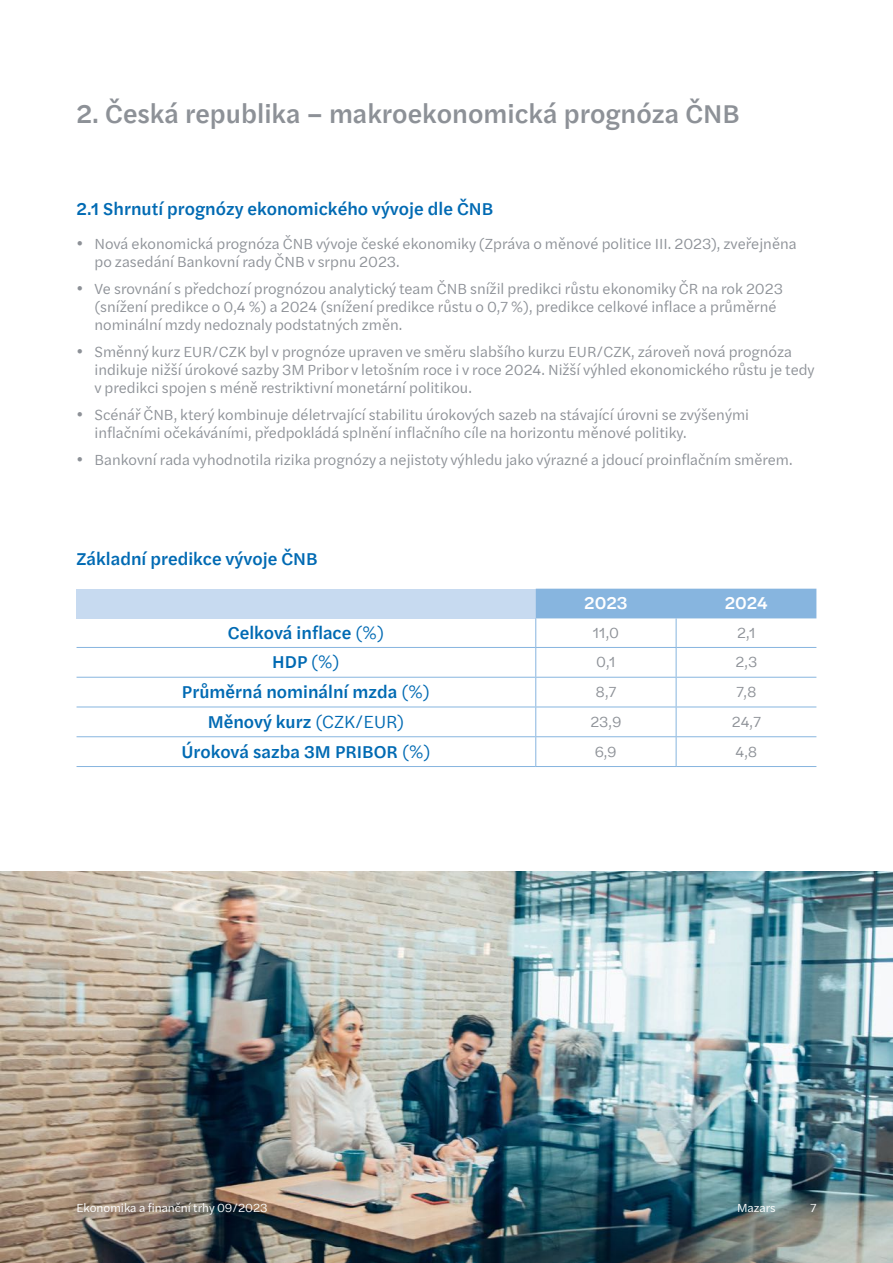
<style>
.page{position:relative;width:893px;height:1263px;background:#fff}
.page>*{position:absolute;margin:0;border:0;box-sizing:border-box;transform-origin:0 0}
.t1{font:500 27px "Halyard Text";color:#8d9197}
.t2{font:500 18px "Halyard Text";color:#006ab3}
.t3{font:500 18px "Halyard Text";color:#fff}
.t4{font:15px/18px "Halyard Text";color:#8d9197}
.t5{font:12px "Halyard Text";color:#fff}
.s1{font-weight:400}
</style>
<div class="page">
<img style="left:0;top:872px;width:893px;height:391px">
<div style="left:77px;top:589px;width:459px;height:29px;background:#c7daf0"></div>
<hr style="left:77px;top:647px;width:459px;height:1px;background:#87b5df">
<hr style="left:77px;top:677px;width:459px;height:1px;background:#87b5df">
<hr style="left:77px;top:707px;width:459px;height:1px;background:#87b5df">
<hr style="left:77px;top:736px;width:459px;height:1px;background:#87b5df">
<hr style="left:77px;top:766px;width:459px;height:1px;background:#87b5df">
<hr style="left:536px;top:766px;width:140px;height:1px;background:#87b5df">
<hr style="left:676px;top:766px;width:140px;height:1px;background:#87b5df">
<svg style="left:535px;top:589px;width:281px;height:177px"></svg>
<h1 class="t1" style="left:77px;top:94px;width:665px">2. Česká republika – makroekonomická prognóza ČNB</h1>
<p class="t2" style="left:77px;top:196px;width:418px">2.1 Shrnutí prognózy ekonomického vývoje dle ČNB</p>
<p class="t4" style="left:95px;top:234px;width:703px;text-indent:-18px">• Nová ekonomická prognóza ČNB vývoje české ekonomiky (Zpráva o měnové politice III. 2023), zveřejněna po zasedání Bankovní rady ČNB v srpnu 2023.</p>
<p class="t4" style="left:95px;top:279px;width:690px;text-indent:-18px">• Ve srovnání s předchozí prognózou analytický team ČNB snížil predikci růstu ekonomiky ČR na rok 2023 (snížení predikce o 0,4 %) a 2024 (snížení predikce růstu o 0,7 %), predikce celkové inflace a průměrné nominální mzdy nedoznaly podstatných změn.</p>
<p class="t4" style="left:95px;top:342px;width:722px;text-indent:-18px">• Směnný kurz EUR/CZK byl v prognóze upraven ve směru slabšího kurzu EUR/CZK, zároveň nová prognóza indikuje nižší úrokové sazby 3M Pribor v letošním roce i v roce 2024. Nižší výhled ekonomického růstu je tedy v predikci spojen s méně restriktivní monetární politikou.</p>
<p class="t4" style="left:95px;top:405px;width:656px;text-indent:-18px">• Scénář ČNB, který kombinuje déletrvající stabilitu úrokových sazeb na stávající úrovni se zvýšenými inflačními očekáváními, předpokládá splnění inflačního cíle na horizontu měnové politiky.</p>
<p class="t4" style="left:77px;top:450px;width:718px">• Bankovní rada vyhodnotila rizika prognózy a nejistoty výhledu jako výrazné a jdoucí proinflačním směrem.</p>
<p class="t2" style="left:77px;top:545px;width:243px">Základní predikce vývoje ČNB</p>
<p class="t3" style="left:584px;top:590px;width:45px">2023</p>
<p class="t3" style="left:725px;top:590px;width:45px">2024</p>
<p class="t2" style="left:228px;top:619px;width:158px">Celková inflace <span class="s1">(%)</span></p>
<p class="t4" style="left:593px;top:623px;width:28px">11,0</p>
<p class="t4" style="left:737px;top:623px;width:20px">2,1</p>
<p class="t2" style="left:272px;top:649px;width:69px">HDP <span class="s1">(%)</span></p>
<p class="t4" style="left:596px;top:652px;width:21px">0,1</p>
<p class="t4" style="left:736px;top:652px;width:23px">2,3</p>
<p class="t2" style="left:182px;top:679px;width:250px">Průměrná nominální mzda <span class="s1">(%)</span></p>
<p class="t4" style="left:595px;top:682px;width:22px">8,7</p>
<p class="t4" style="left:736px;top:682px;width:22px">7,8</p>
<p class="t2" style="left:208px;top:709px;width:198px">Měnový kurz <span class="s1">(CZK/EUR)</span></p>
<p class="t4" style="left:590px;top:712px;width:33px">23,9</p>
<p class="t4" style="left:732px;top:712px;width:30px">24,7</p>
<p class="t2" style="left:181px;top:738px;width:251px">Úroková sazba 3M PRIBOR <span class="s1">(%)</span></p>
<p class="t4" style="left:595px;top:742px;width:23px">6,9</p>
<p class="t4" style="left:735px;top:742px;width:23px">4,8</p>
<p class="t5" style="left:77px;top:1199px;width:193px">Ekonomika a finanční trhy 09/2023</p>
<p class="t5" style="left:737px;top:1199px;width:40px">Mazars</p>
<p class="t5" style="left:810px;top:1199px;width:8px">7</p>
</div>
